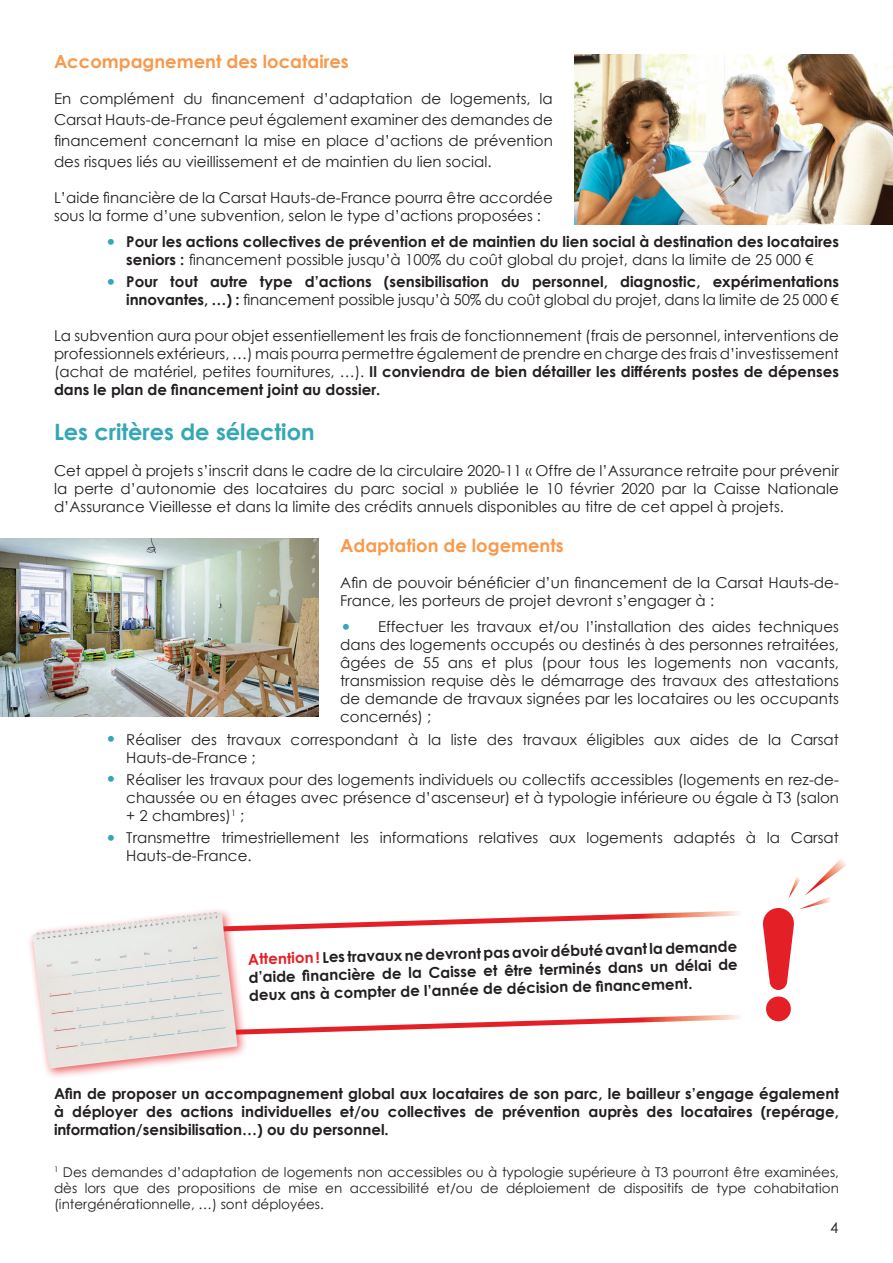
<style>
.page{position:relative;width:893px;height:1263px;background:#fff}
.page>*{position:absolute;margin:0;border:0;box-sizing:border-box;transform-origin:0 0}
.t1{font:700 22.5px "Century Gothic";color:#33a7b5}
.t2{font:700 18px "Century Gothic";color:#f79a4c}
.t3{font:15px/18px "Century Gothic";color:#231f20;text-align:justify}
.t4{font:700 15px/18px "Century Gothic";color:#231f20;text-align:justify}
.t5{font:13.5px/16.2px "Century Gothic";color:#231f20;text-align:justify}
.s1{font-size:19.5px;color:#33a7b5}
.s2{font-weight:400}
.s3{font-weight:700}
.s4{color:#e41f25}
</style>
<div class="page">
<img style="left:0;top:538px;width:319px;height:179px">
<svg style="left:260px;top:911px;width:481px;height:123px"></svg>
<svg style="left:762px;top:859px;width:85px;height:131px"></svg>
<svg style="left:766px;top:996px;width:25px;height:25px"></svg>
<img style="left:574px;top:54px;width:319px;height:170px">
<img style="left:30px;top:910px;width:230px;height:167px">
<p class="t2" style="left:54px;top:47px;width:296px">Accompagnement des locataires</p>
<p class="t3" style="left:54px;top:87px;width:500px;line-height:21px">En complément du financement d’adaptation de logements, la Carsat Hauts-de-France peut également examiner des demandes de financement concernant la mise en place d’actions de prévention des risques liés au vieillissement et de maintien du lien social.</p>
<p class="t3" style="left:54px;top:188px;width:500px">L’aide financière de la Carsat Hauts-de-France pourra être accordée sous la forme d’une subvention, selon le type d’actions proposées :</p>
<p class="t4" style="left:105px;top:232px;width:735px;text-align:center"><span class="s1">•</span> Pour les actions collectives de prévention et de maintien du lien social à destination des locataires seniors : <span class="s2">financement possible jusqu’à 100% du coût global du projet, dans la limite de 25 000 €</span></p>
<p class="t4" style="left:105px;top:272px;width:735px;text-align:right"><span class="s1">•</span> Pour tout autre type d’actions (sensibilisation du personnel, diagnostic, expérimentations innovantes, …) : <span class="s2">financement possible jusqu’à 50% du coût global du projet, dans la limite de 25 000 €</span></p>
<p class="t3" style="left:54px;top:327px;width:786px">La subvention aura pour objet essentiellement les frais de fonctionnement (frais de personnel, interventions de professionnels extérieurs, …) mais pourra permettre également de prendre en charge des frais d’investissement (achat de matériel, petites fournitures, …). <span class="s3">Il conviendra de bien détailler les différents postes de dépenses dans le plan de financement joint au dossier.</span></p>
<h1 class="t1" style="left:54px;top:415px;width:262px">Les critères de sélection</h1>
<p class="t3" style="left:54px;top:462px;width:786px">Cet appel à projets s’inscrit dans le cadre de la circulaire 2020-11 « Offre de l’Assurance retraite pour prévenir la perte d’autonomie des locataires du parc social » publiée le 10 février 2020 par la Caisse Nationale d’Assurance Vieillesse et dans la limite des crédits annuels disponibles au titre de cet appel à projets.</p>
<p class="t2" style="left:340px;top:532px;width:225px">Adaptation de logements</p>
<p class="t3" style="left:340px;top:573px;width:500px">Afin de pouvoir bénéficier d’un financement de la Carsat Hauts-de-<br>France, les porteurs de projet devront s’engager à :</p>
<p class="t3" style="left:340px;top:618px;width:500px"><span class="s1">•</span> Effectuer les travaux et/ou l’installation des aides techniques dans des logements occupés ou destinés à des personnes retraitées, âgées de 55 ans et plus (pour tous les logements non vacants, transmission requise dès le démarrage des travaux des attestations de demande de travaux signées par les locataires ou les occupants concernés) ;</p>
<p class="t3" style="left:126px;top:730px;width:714px;text-indent:-21px"><span class="s1">•</span> Réaliser des travaux correspondant à la liste des travaux éligibles aux aides de la Carsat<br>Hauts-de-France ;</p>
<p class="t3" style="left:126px;top:770px;width:714px;text-indent:-21px"><span class="s1">•</span> Réaliser les travaux pour des logements individuels ou collectifs accessibles (logements en rez-de&shy;chaussée ou en étages avec présence d’ascenseur) et à typologie inférieure ou égale à T3 (salon + 2 chambres)<sup>1</sup> ;</p>
<p class="t3" style="left:126px;top:828px;width:714px;text-indent:-21px"><span class="s1">•</span> Transmettre trimestriellement les informations relatives aux logements adaptés à la Carsat<br>Hauts-de-France.</p>
<p class="t4" style="left:248px;top:952px;width:491px;rotate:-2deg"><sup>Att</sup><span class="s4">ention !</span> Les travaux ne devront pas avoir débuté avant la demande d’aide fi nancière de la Caisse et être terminés dans un délai de deux ans à compter de l’année de décision de fi nancement.</p>
<p class="t4" style="left:54px;top:1083px;width:786px">Afin de proposer un accompagnement global aux locataires de son parc, le bailleur s’engage également à déployer des actions individuelles et/ou collectives de prévention auprès des locataires (repérage, information/sensibilisation…) ou du personnel.</p>
<p class="t5" style="left:54px;top:1163px;width:786px"><sup>1</sup> Des demandes d’adaptation de logements non accessibles ou à typologie supérieure à T3 pourront être examinées, dès lors que des propositions de mise en accessibilité et/ou de déploiement de dispositifs de type cohabitation (intergénérationnelle, …) sont déployées.</p>
<p class="t3" style="left:830px;top:1218px;width:10px">4</p>
</div>
